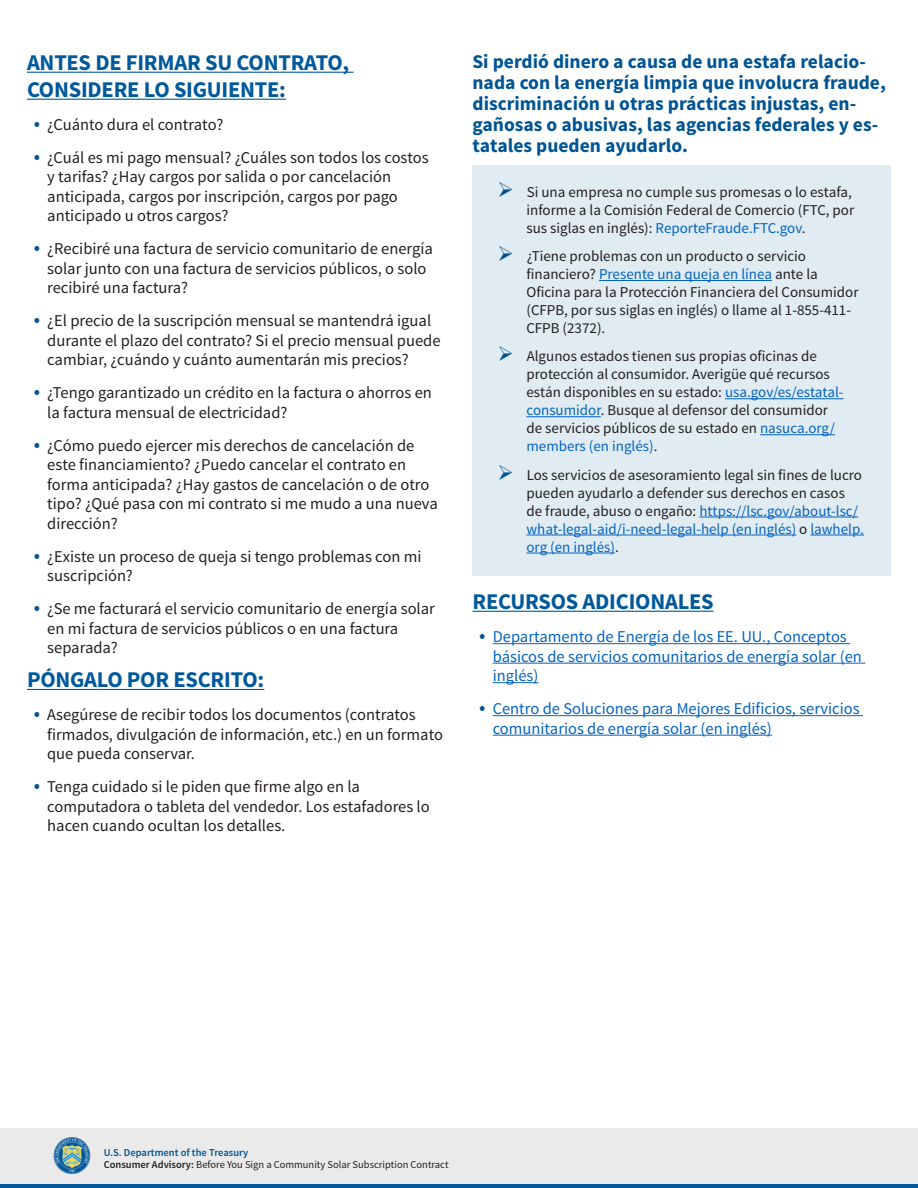
<style>
.page{position:relative;width:918px;height:1188px;background:#fff}
.page>*{position:absolute;margin:0;border:0;box-sizing:border-box;transform-origin:0 0}
.H2_Blue{font:700 22.5px/27px "Source Sans Pro";letter-spacing:-.01em;color:#00599b}
.t1{font:700 19.5px/21px "Source Sans Pro";color:#005494}
.t2{font:16.5px/19.5px "Source Sans Pro";color:#231f20}
.t3{font:16.5px/19.5px "Source Sans Pro";color:#0563c1}
.t4{font:15px/18px "Source Sans Pro";color:#231f20}
.t5{font:10.5px/12px "Source Sans Pro";color:#231f20}
.s1{font-size:21px;color:#005494}
.s2{color:#0563c1}
.s3{font-weight:600;color:#005494}
.s4{font-weight:600}
</style>
<div class="page">
<div style="left:0;top:1128px;width:918px;height:56px;background:#eaeaea"></div>
<hr style="left:0;top:1184px;width:918px;height:4px;background:#00599b">
<img style="left:53px;top:1137px;width:38px;height:37px">
<hr style="left:27px;top:72px;width:327px;height:1px;background:#00599b">
<hr style="left:27px;top:99px;width:259px;height:1px;background:#00599b">
<hr style="left:27px;top:689px;width:237px;height:1px;background:#00599b">
<div style="left:472px;top:165px;width:419px;height:92px;background:#e0ebf2"></div>
<div style="left:472px;top:229px;width:419px;height:128px;background:#e0ebf2"></div>
<hr style="left:599px;top:280px;width:173px;height:1px;background:#0563c1">
<div style="left:472px;top:330px;width:419px;height:145px;background:#e0ebf2"></div>
<hr style="left:725px;top:398px;width:119px;height:1px;background:#0563c1">
<hr style="left:526px;top:416px;width:75px;height:1px;background:#0563c1">
<hr style="left:760px;top:434px;width:75px;height:1px;background:#0563c1">
<div style="left:472px;top:448px;width:419px;height:128px;background:#e0ebf2"></div>
<hr style="left:699px;top:517px;width:159px;height:1px;background:#0563c1">
<hr style="left:526px;top:535px;width:270px;height:1px;background:#0563c1">
<hr style="left:810px;top:535px;width:54px;height:1px;background:#0563c1">
<hr style="left:526px;top:553px;width:89px;height:1px;background:#0563c1">
<hr style="left:472px;top:611px;width:242px;height:1px;background:#00599b">
<hr style="left:493px;top:643px;width:357px;height:1px;background:#0563c1">
<hr style="left:493px;top:663px;width:372px;height:1px;background:#0563c1">
<hr style="left:493px;top:682px;width:45px;height:1px;background:#0563c1">
<hr style="left:493px;top:715px;width:370px;height:1px;background:#0563c1">
<hr style="left:493px;top:735px;width:279px;height:1px;background:#0563c1">
<p class="H2_Blue" style="left:27px;top:50px;width:324px">ANTES DE FIRMAR SU CONTRATO,<br>CONSIDERE LO SIGUIENTE:</p>
<p class="t2" style="left:34px;top:115px;width:191px"><span class="s1">•</span> ¿Cuánto dura el contrato?</p>
<p class="t2" style="left:47px;top:148px;width:383px;text-indent:-14px"><span class="s1">•</span> ¿Cuál es mi pago mensual? ¿Cuáles son todos los costos y tarifas? ¿Hay cargos por salida o por cancelación anticipada, cargos por inscripción, cargos por pago anticipado u otros cargos?</p>
<p class="t2" style="left:47px;top:240px;width:387px;text-indent:-14px"><span class="s1">•</span> ¿Recibiré una factura de servicio comunitario de energía solar junto con una factura de servicios públicos, o solo recibiré una factura?</p>
<p class="t2" style="left:47px;top:312px;width:395px;text-indent:-14px"><span class="s1">•</span> ¿El precio de la suscripción mensual se mantendrá igual durante el plazo del contrato? Si el precio mensual puede cambiar, ¿cuándo y cuánto aumentarán mis precios?</p>
<p class="t2" style="left:47px;top:384px;width:386px;text-indent:-14px"><span class="s1">•</span> ¿Tengo garantizado un crédito en la factura o ahorros en la factura mensual de electricidad?</p>
<p class="t2" style="left:47px;top:436px;width:392px;text-indent:-14px"><span class="s1">•</span> ¿Cómo puedo ejercer mis derechos de cancelación de este financiamiento? ¿Puedo cancelar el contrato en forma anticipada? ¿Hay gastos de cancelación o de otro tipo? ¿Qué pasa con mi contrato si me mudo a una nueva dirección?</p>
<p class="t2" style="left:47px;top:547px;width:376px;text-indent:-14px"><span class="s1">•</span> ¿Existe un proceso de queja si tengo problemas con mi suscripción?</p>
<p class="t2" style="left:47px;top:600px;width:389px;text-indent:-14px"><span class="s1">•</span> ¿Se me facturará el servicio comunitario de energía solar en mi factura de servicios públicos o en una factura separada?</p>
<p class="H2_Blue" style="left:27px;top:667px;width:239px">PÓNGALO POR ESCRITO:</p>
<p class="t2" style="left:47px;top:705px;width:397px;text-indent:-14px"><span class="s1">•</span> Asegúrese de recibir todos los documentos (contratos firmados, divulgación de información, etc.) en un formato que pueda conservar.</p>
<p class="t2" style="left:47px;top:777px;width:384px;text-indent:-14px"><span class="s1">•</span> Tenga cuidado si le piden que firme algo en la computadora o tableta del vendedor. Los estafadores lo hacen cuando ocultan los detalles.</p>
<h3 class="t1" style="left:472px;top:51px;width:415px">Si perdió dinero a causa de una estafa relacio&shy;nada con la energía limpia que involucra fraude, discriminación u otras prácticas injustas, en&shy;gañosas o abusivas, las agencias federales y es&shy;tatales pueden ayudarlo.</h3>
<p class="t4" style="left:526px;top:183px;width:329px">Si una empresa no cumple sus promesas o lo estafa, informe a la Comisión Federal de Comercio (FTC, por sus siglas en inglés): <span class="s2">ReporteFraude.FTC.gov</span>.</p>
<p class="t4" style="left:526px;top:247px;width:334px">¿Tiene problemas con un producto o servicio financiero? <span class="s2">Presente una queja en línea</span> ante la Oficina para la Protección Financiera del Consumidor (CFPB, por sus siglas en inglés) o llame al 1-855-411- CFPB (2372).</p>
<p class="t4" style="left:526px;top:348px;width:319px">Algunos estados tienen sus propias oficinas de protección al consumidor. Averigüe qué recursos están disponibles en su estado: <span class="s2">usa.gov/es/estatal&shy;consumidor</span>. Busque al defensor del consumidor de servicios públicos de su estado en <span class="s2">nasuca.org/ members (en inglés)</span>.</p>
<p class="t4" style="left:526px;top:466px;width:339px">Los servicios de asesoramiento legal sin fines de lucro pueden ayudarlo a defender sus derechos en casos de fraude, abuso o engaño: <span class="s2">https://lsc.gov/about-lsc/ what-legal-aid/i-need-legal-help (en inglés)</span> o <span class="s2">lawhelp. org (en inglés)</span>.</p>
<p class="H2_Blue" style="left:472px;top:589px;width:243px">RECURSOS ADICIONALES</p>
<p class="t3" style="left:493px;top:627px;width:371px;text-indent:-14px"><span class="s1">•</span> Departamento de Energía de los EE. UU., Conceptos básicos de servicios comunitarios de energía solar (en inglés)</p>
<p class="t3" style="left:493px;top:699px;width:368px;text-indent:-14px"><span class="s1">•</span> Centro de Soluciones para Mejores Edificios, servicios comunitarios de energía solar (en inglés)</p>
<p class="t5" style="left:104px;top:1147px;width:346px"><span class="s3">U.S. Department of the Treasury<br></span><span class="s4">Consumer Advisory:</span> Before You Sign a Community Solar Subscription Contract</p>
</div>
